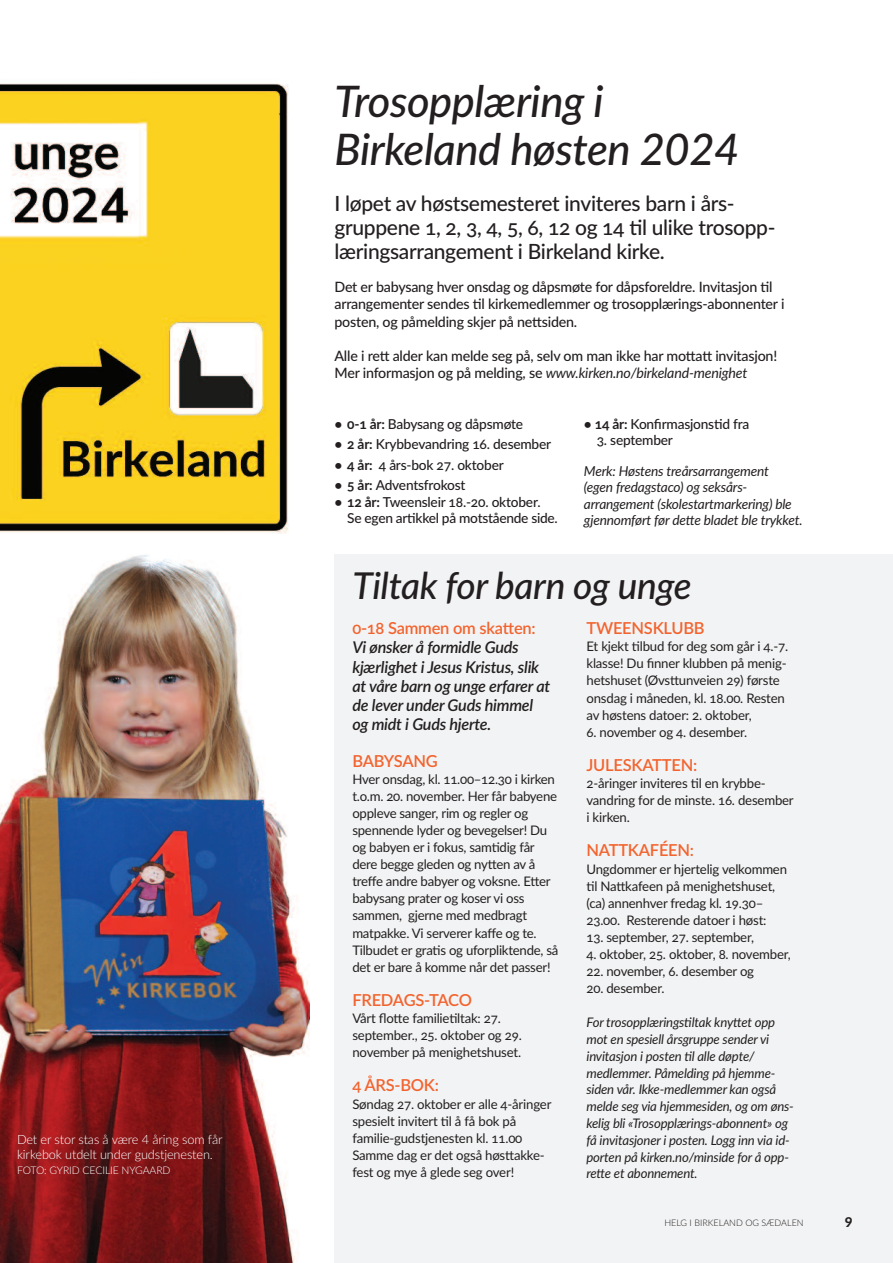
<style>
.page{position:relative;width:893px;height:1263px;background:#fff}
.page>*{position:absolute;margin:0;border:0;box-sizing:border-box;transform-origin:0 0}
.t1{font:italic 500 43.5px/48px "Lato";letter-spacing:-.01em;color:#231f20}
.t2{font:italic 500 37.05px "Lato";letter-spacing:-.01em;color:#231f20}
.t3{font:500 21px/24px "Lato";letter-spacing:-.015em;color:#231f20}
.t4{font:600 16.5px "Lato";letter-spacing:-.015em;color:#f2642f}
.t5{font:italic 600 16.2px/19.2px "Lato";letter-spacing:-.015em;color:#231f20}
.t6{font:500 14.25px/17.2px "Lato";letter-spacing:-.015em;color:#231f20}
.t7{font:500 13.65px/16.2px "Lato";letter-spacing:-.015em;color:#231f20}
.t8{font:italic 13.65px/16.2px "Lato";letter-spacing:-.015em;color:#231f20}
.t9{font:800 13.5px "Lato";color:#231f20}
.t10{font:13.2px/17.1px "Lato";letter-spacing:-.015em;color:#231f20}
.t11{font:italic 13.2px/16.8px "Lato";letter-spacing:-.015em;color:#231f20}
.t12{font:300 12.75px/15px "Lato";letter-spacing:-.01em;color:#fff}
.t13{font:300 10.5px "Lato";letter-spacing:-.01em;color:#fff}
.t14{font:300 9px "Lato";color:#231f20}
.s1{font-weight:400;font-style:italic}
.s2{font-weight:700}
</style>
<div class="page">
<div style="left:334px;top:554px;width:559px;height:709px;background:#f2f3f4"></div>
<img style="left:0;top:555px;width:309px;height:708px">
<img style="left:0;top:83px;width:289px;height:451px">
<p class="t12" style="left:17px;top:1132px;width:207px">Det er stor stas å være 4 åring som får kirkebok utdelt under gudstjenesten.</p>
<p class="t13" style="left:17px;top:1165px;width:155px">FOTO: GYRID CECILIE NYGAARD</p>
<h1 class="t1" style="left:334px;top:78px;width:406px">Trosopplæring i<br>Birkeland høsten 2024</h1>
<h3 class="t3" style="left:334px;top:191px;width:443px">I løpet av høstsemesteret inviteres barn i års&shy;gruppene 1, 2, 3, 4, 5, 6, 12 og 14 til ulike trosopp&shy;læringsarrangement i Birkeland kirke.</h3>
<p class="t6" style="left:334px;top:278px;width:451px">Det er babysang hver onsdag og dåpsmøte for dåpsforeldre. Invitasjon til arrangementer sendes til kirkemedlemmer og trosopplærings-abonnenter i posten, og påmelding skjer på nettsiden.</p>
<p class="t6" style="left:334px;top:347px;width:444px">Alle i rett alder kan melde seg på, selv om man ikke har mottatt invitasjon!<br>Mer informasjon og på melding, se <span class="s1">www.kirken.no/birkeland-menighet</span></p>
<p class="t7" style="left:334px;top:416px;width:190px"><span class="s2">• 0-1 år:</span> Babysang og dåpsmøte</p>
<p class="t7" style="left:334px;top:436px;width:218px"><span class="s2">• 2 år:</span> Krybbevandring 16. desember</p>
<p class="t7" style="left:334px;top:457px;width:171px"><span class="s2">• 4 år:</span> 4 års-bok 27. oktober</p>
<p class="t7" style="left:334px;top:477px;width:133px"><span class="s2">• 5 år:</span> Adventsfrokost</p>
<p class="t7" style="left:347px;top:494px;width:212px;text-indent:-13px"><span class="s2">• 12 år:</span> Tweensleir 18.-20. oktober.<br>Se egen artikkel på motstående side.</p>
<p class="t7" style="left:584px;top:416px;width:167px"><span class="s2">• 14 år:</span> Konfirmasjonstid fra</p>
<p class="t7" style="left:597px;top:432px;width:78px">3. september</p>
<p class="t8" style="left:584px;top:463px;width:220px">Merk: Høstens treårsarrangement<br>(egen fredagstaco) og seksårs&shy;arrangement (skolestartmarkering) ble gjennomført før dette bladet ble trykket.</p>
<h2 class="t2" style="left:352px;top:564px;width:341px">Tiltak for barn og unge</h2>
<p class="t4" style="left:352px;top:619px;width:185px">0-18 Sammen om skatten:</p>
<p class="t5" style="left:352px;top:638px;width:199px">Vi ønsker å formidle Guds kjærlighet i Jesus Kristus, slik at våre barn og unge erfarer at de lever under Guds himmel og midt i Guds hjerte.</p>
<p class="t4" style="left:352px;top:751px;width:87px">BABYSANG</p>
<p class="t10" style="left:352px;top:770px;width:208px">Hver onsdag, kl. 11.00–12.30 i kirken t.o.m. 20. november. Her får babyene oppleve sanger, rim og regler og spennende lyder og bevegelser! Du og babyen er i fokus, samtidig får dere begge gleden og nytten av å treffe andre babyer og voksne. Etter babysang prater og koser vi oss sammen, gjerne med medbragt matpakke. Vi serverer kaffe og te.<br>Tilbudet er gratis og uforpliktende, så det er bare å komme når det passer!</p>
<p class="t4" style="left:352px;top:990px;width:121px">FREDAGS-TACO</p>
<p class="t10" style="left:352px;top:1010px;width:171px">Vårt flotte familietiltak: 27. september., 25. oktober og 29. november på menighetshuset.</p>
<p class="t4" style="left:352px;top:1076px;width:88px">4 ÅRS-BOK:</p>
<p class="t10" style="left:352px;top:1095px;width:201px">Søndag 27. oktober er alle 4-åringer spesielt invitert til å få bok på familie-gudstjenesten kl. 11.00<br>Samme dag er det også høsttakke&shy;fest og mye å glede seg over!</p>
<p class="t4" style="left:586px;top:619px;width:120px">TWEENSKLUBB</p>
<p class="t10" style="left:586px;top:638px;width:203px">Et kjekt tilbud for deg som går i 4.-7. klasse! Du finner klubben på menig&shy;hetshuset (Øvsttunveien 29) første onsdag i måneden, kl. 18.00. Resten av høstens datoer: 2. oktober,</p>
<p class="t10" style="left:586px;top:724px;width:162px">6. november og 4. desember.</p>
<p class="t4" style="left:586px;top:755px;width:112px">JULESKATTEN:</p>
<p class="t10" style="left:586px;top:775px;width:209px">2-åringer inviteres til en krybbe&shy;vandring for de minste. 16. desember i kirken.</p>
<p class="t4" style="left:586px;top:841px;width:109px">NATTKAFÉEN:</p>
<p class="t10" style="left:586px;top:860px;width:202px">Ungdommer er hjertelig velkommen til Nattkafeen på menighetshuset, (ca) annenhver fredag kl. 19.30– 23.00. Resterende datoer i høst:</p>
<p class="t10" style="left:586px;top:929px;width:169px">13. september, 27. september,</p>
<p class="t10" style="left:586px;top:946px;width:206px">4. oktober, 25. oktober, 8. november,</p>
<p class="t10" style="left:586px;top:963px;width:169px">22. november, 6. desember og</p>
<p class="t10" style="left:586px;top:980px;width:80px">20. desember.</p>
<p class="t11" style="left:586px;top:1014px;width:209px">For trosopplæringstiltak knyttet opp mot en spesiell årsgruppe sender vi invitasjon i posten til alle døpte/ medlemmer. Påmelding på hjemme&shy;siden vår. Ikke-medlemmer kan også melde seg via hjemmesiden, og om øns&shy;kelig bli «Trosopplærings-abonnent» og få invitasjoner i posten. Logg inn via id&shy;porten på kirken.no/minside for å opp&shy;rette et abonnement.</p>
<p class="t14" style="left:664px;top:1218px;width:141px">HELG I BIRKELAND OG SÆDALEN</p>
<p class="t9" style="left:845px;top:1214px;width:9px">9</p>
</div>
